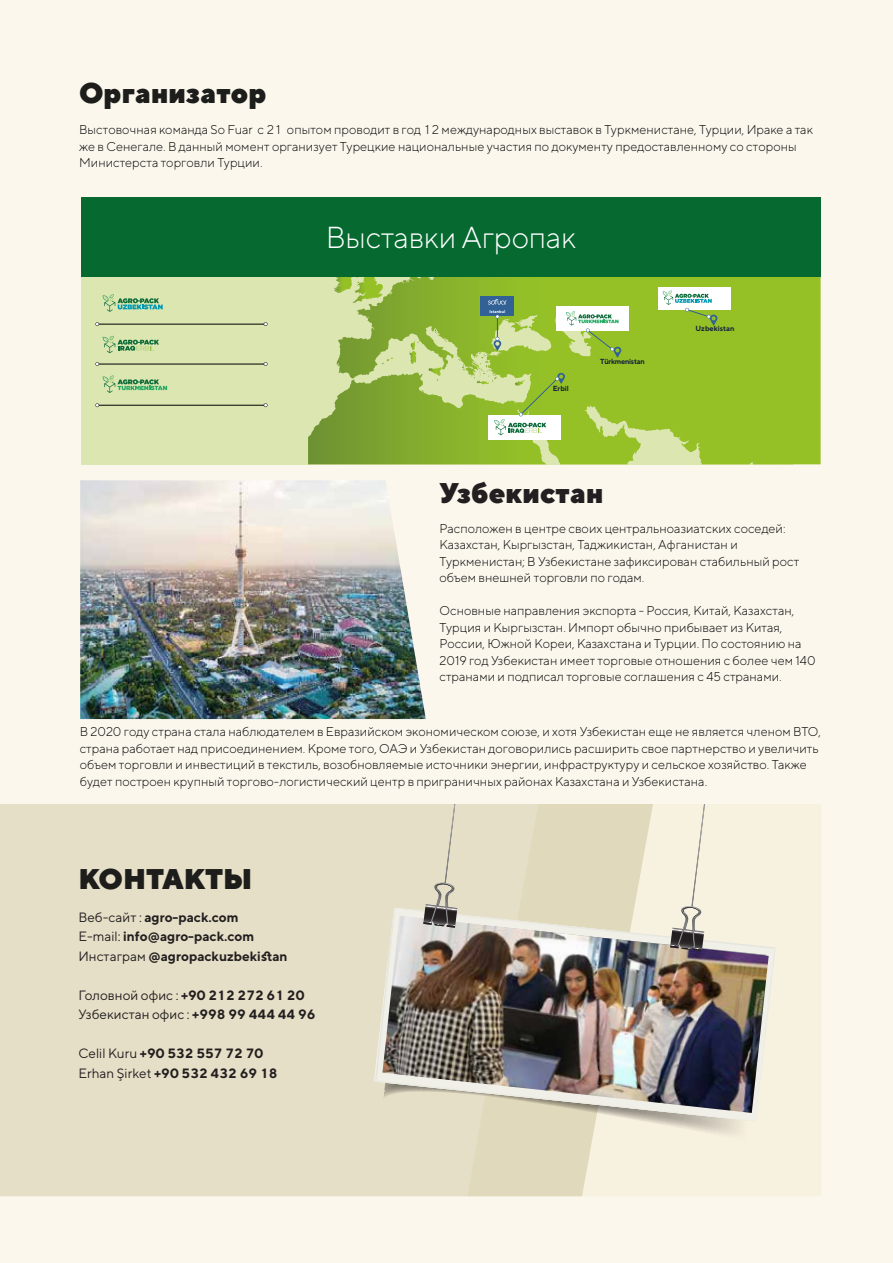
<style>
.page{position:relative;width:893px;height:1263px;background:#fbf7ed}
.page>*{position:absolute;margin:0;border:0;box-sizing:border-box;transform-origin:0 0}
.t1{font:300 30.3px "TT Norms";letter-spacing:-.01em;color:#fff}
.t2{font:900 28.5px "TT Norms";color:#1d1d1b}
.t3{font:900 28.5px "TT Norms";color:#231f20}
.t4{font:700 13.5px/19.5px "TT Norms";color:#231f20}
.t5{font:13.5px/19.5px "TT Norms";color:#231f20}
.t6{font:300 12.75px/16.5px "TT Norms";color:#010101}
.t7{font:700 7.35px "TT Norms";color:#17223b}
.t8{font:700 7.35px "TT Norms";letter-spacing:-.035em;color:#17223b}
.t9{font:700 4.2px "TT Norms";color:#fff}
.s1{font-weight:400}
.s2{font-weight:700}
</style>
<div class="page">
<div style="left:0;top:804px;width:467px;height:392px;background:#e5dfc7"></div>
<svg style="left:467px;top:804px;width:354px;height:392px;fill:#f7f1df"></svg>
<img style="left:80px;top:480px;width:346px;height:239px">
<svg style="left:81px;top:277px;width:712px;height:187px;background:#b2cd6a"></svg>
<svg style="left:382px;top:358px;width:11px;height:6px"></svg>
<svg style="left:334px;top:277px;width:49px;height:26px"></svg>
<svg style="left:403px;top:277px;width:120px;height:3px"></svg>
<svg style="left:429px;top:367px;width:13px;height:14px"></svg>
<svg style="left:409px;top:341px;width:13px;height:23px"></svg>
<svg style="left:458px;top:359px;width:7px;height:12px"></svg>
<svg style="left:435px;top:329px;width:12px;height:13px"></svg>
<div style="left:481px;top:297px;width:33px;height:19px;background:#326195"></div>
<svg style="left:488px;top:299px;width:19px;height:6px"></svg>
<div style="left:488px;top:415px;width:73px;height:24px;background:#fff"></div>
<div style="left:556px;top:306px;width:73px;height:25px;background:#fff"></div>
<div style="left:658px;top:287px;width:73px;height:22px;background:#fff"></div>
<svg style="left:473px;top:311px;width:148px;height:124px;background:#aacb62"></svg>
<svg style="left:663px;top:291px;width:54px;height:35px"></svg>
<div style="left:81px;top:197px;width:740px;height:80px;background:#066930"></div>
<svg style="left:103px;top:336px;width:56px;height:17px"></svg>
<hr style="left:97px;top:324px;width:169px;height:1px;background:#000">
<svg style="left:95px;top:322px;width:4px;height:4px"></svg>
<svg style="left:264px;top:322px;width:4px;height:4px"></svg>
<hr style="left:97px;top:364px;width:169px;height:1px;background:#000">
<svg style="left:95px;top:362px;width:4px;height:4px"></svg>
<svg style="left:264px;top:362px;width:4px;height:4px"></svg>
<svg style="left:103px;top:294px;width:60px;height:18px"></svg>
<svg style="left:103px;top:376px;width:64px;height:17px"></svg>
<hr style="left:97px;top:405px;width:169px;height:1px;background:#000">
<svg style="left:95px;top:403px;width:4px;height:4px"></svg>
<svg style="left:264px;top:403px;width:4px;height:4px"></svg>
<svg style="left:383px;top:1121px;width:374px;height:20px"></svg>
<img style="left:374px;top:804px;width:402px;height:317px">
<h2 class="t2" style="left:79px;top:74px;width:189px">Организатор</h2>
<p class="t6" style="left:79px;top:121px;width:735px">Выстовочная команда So Fuar с 21 опытом проводит в год 12 международных выставок в Туркменистане, Турции, Ираке а так же в Сeнегале. В данный момент организует Турецкие национальные участия по документу предоставленному со стороны<br>Министерста торговли Турции.</p>
<h1 class="t1" style="left:326px;top:218px;width:252px">Выставки Агропак</h1>
<p class="t9" style="left:489px;top:309px;width:17px">Istanbul</p>
<p class="t7" style="left:553px;top:384px;width:18px">Erbil</p>
<p class="t8" style="left:600px;top:357px;width:46px">Türkmenistan</p>
<p class="t7" style="left:695px;top:324px;width:41px">Uzbekistan</p>
<h2 class="t3" style="left:439px;top:474px;width:166px">Узбекистан</h2>
<p class="t6" style="left:439px;top:520px;width:361px">Расположен в центре своих центральноазиатских соседей:<br>Казахстан, Кыргызстан, Таджикистан, Афганистан и Туркменистан; В Узбекистане зафиксирован стабильный рост объем внешней торговли по годам.</p>
<p class="t6" style="left:439px;top:602px;width:378px">Основные направления экспорта - Россия, Китай, Казахстан, Турция и Кыргызстан. Импорт обычно прибывает из Китая, России, Южной Кореи, Казахстана и Турции. По состоянию на 2019 год Узбекистан имеет торговые отношения с более чем 140 странами и подписал торговые соглашения с 45 странами.</p>
<p class="t6" style="left:80px;top:723px;width:743px">В 2020 году страна стала наблюдателем в Евразийском экономическом союзе, и хотя Узбекистан еще не является членом ВТО, страна работает над присоединением. Кроме того, ОАЭ и Узбекистан договорились расширить свое партнерство и увеличить объем торговли и инвестиций в текстиль, возобновляемые источники энергии, инфраструктуру и сельское хозяйство. Также будет построен крупный торгово-логистический центр в приграничных районах Казахстана и Узбекистана.</p>
<h2 class="t2" style="left:78px;top:860px;width:175px">КОНТАКТЫ</h2>
<p class="t4" style="left:78px;top:907px;width:211px"><span class="s1">Веб-сайт :</span> agro-pack.com<br><span class="s1">E-mail:</span> info@agro-pack.com<br><span class="s1">Инстаграм</span> @agropackuzbekistan</p>
<p class="t5" style="left:78px;top:985px;width:239px">Головной офис : <span class="s2">+90 212 272 61 20<br></span>Узбекистан офис : <span class="s2">+998 99 444 44 96</span></p>
<p class="t4" style="left:78px;top:1043px;width:201px"><span class="s1">Celil Kuru</span> +90 532 557 72 70<br><span class="s1">Erhan Şirket</span> +90 532 432 69 18</p>
</div>
